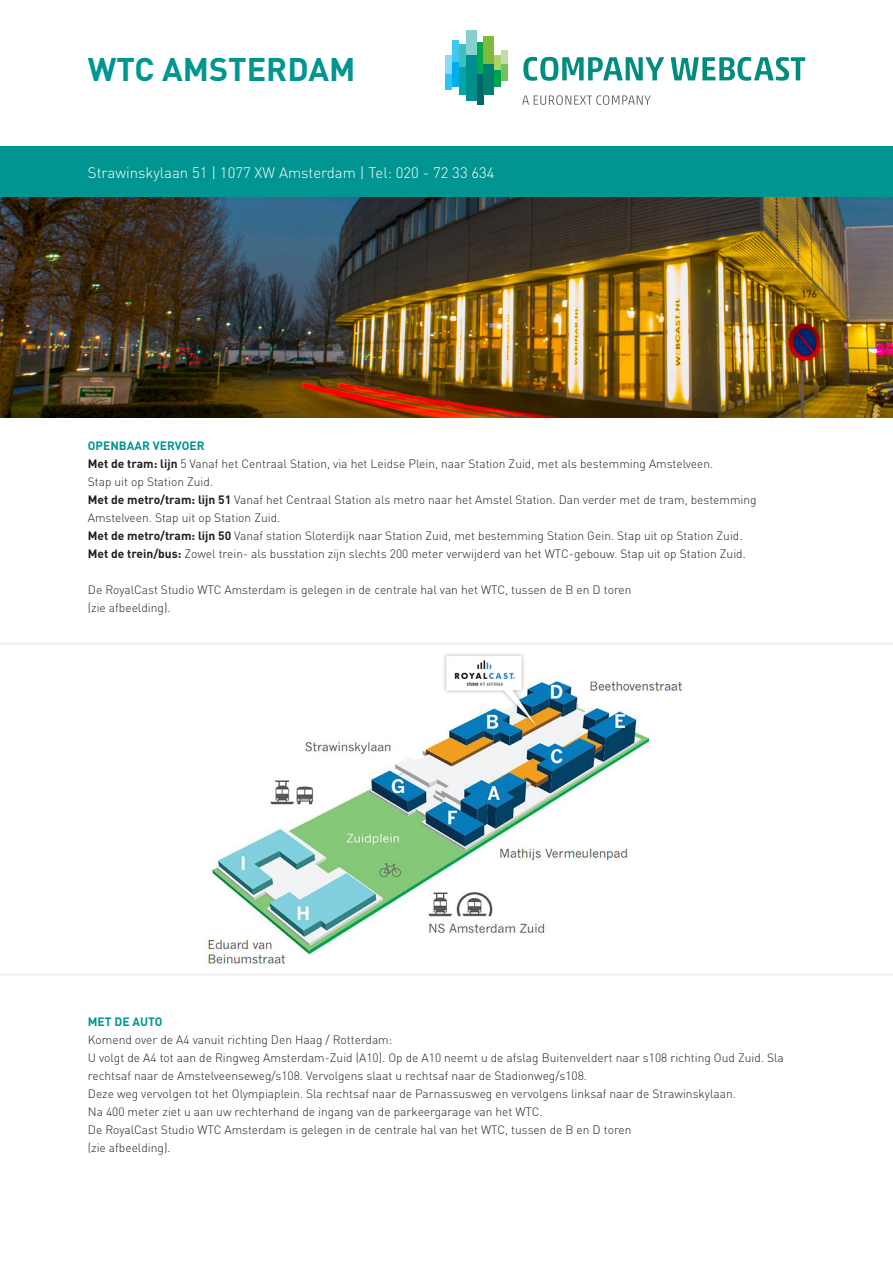
<style>
.page{position:relative;width:893px;height:1263px;background:#fff}
.page>*{position:absolute;margin:0;border:0;box-sizing:border-box;transform-origin:0 0}
.t1{font:700 32.4px "DIN";color:#009590}
.t2{font:300 15px "DIN";color:#fff}
.t3{font:300 12px/18px "DIN";color:#231f20}
.t4{font:700 12px "DIN";color:#009590}
.s1{font-weight:700}
</style>
<div class="page">
<img style="left:0;top:197px;width:893px;height:220px">
<img style="left:158px;top:644px;width:577px;height:330px">
<hr style="left:0;top:642px;width:893px;height:2px;background:#f2f3f4">
<hr style="left:0;top:974px;width:893px;height:2px;background:#f2f3f4">
<div style="left:0;top:147px;width:893px;height:50px;background:#009590"></div>
<div style="left:445px;top:55px;width:7px;height:19px;background:#8dd7f7"></div>
<div style="left:445px;top:74px;width:7px;height:16px;background:#2bc4f3"></div>
<div style="left:452px;top:40px;width:7px;height:22px;background:#40c7f4"></div>
<div style="left:452px;top:62px;width:7px;height:25px;background:#00aeef"></div>
<div style="left:459px;top:44px;width:7px;height:23px;background:#3dbfbd"></div>
<div style="left:459px;top:67px;width:7px;height:28px;background:#00a7a6"></div>
<div style="left:466px;top:30px;width:11px;height:25px;background:#87d0ce"></div>
<div style="left:466px;top:55px;width:11px;height:45px;background:#008f8e"></div>
<div style="left:477px;top:42px;width:6px;height:32px;background:#00a94d"></div>
<div style="left:477px;top:74px;width:6px;height:31px;background:#006864"></div>
<div style="left:483px;top:36px;width:11px;height:28px;background:#7ebb3d"></div>
<div style="left:483px;top:64px;width:11px;height:31px;background:#008071"></div>
<div style="left:494px;top:55px;width:7px;height:15px;background:#acd369"></div>
<div style="left:494px;top:70px;width:7px;height:17px;background:#00a24b"></div>
<div style="left:501px;top:50px;width:7px;height:14px;background:#c1dea4"></div>
<div style="left:501px;top:64px;width:7px;height:17px;background:#72c15b"></div>
<svg style="left:522px;top:95px;width:129px;height:10px"></svg>
<svg style="left:523px;top:57px;width:141px;height:24px"></svg>
<svg style="left:671px;top:57px;width:134px;height:24px"></svg>
<p class="t1" style="left:88px;top:48px;width:269px">WTC AMSTERDAM</p>
<p class="t2" style="left:88px;top:163px;width:408px">Strawinskylaan 51 | 1077 XW Amsterdam | Tel: 020 - 72 33 634</p>
<p class="t4" style="left:88px;top:438px;width:118px">OPENBAAR VERVOER</p>
<p class="t3" style="left:88px;top:455px;width:627px"><span class="s1">Met de tram: lijn</span> 5 Vanaf het Centraal Station, via het Leidse Plein, naar Station Zuid, met als bestemming Amstelveen.</p>
<p class="t3" style="left:88px;top:473px;width:127px">Stap uit op Station Zuid.</p>
<p class="t3" style="left:88px;top:491px;width:670px"><span class="s1">Met de metro/tram: lijn 51</span> Vanaf het Centraal Station als metro naar het Amstel Station. Dan verder met de tram, bestemming<br>Amstelveen. Stap uit op Station Zuid.</p>
<p class="t3" style="left:88px;top:527px;width:656px"><span class="s1">Met de metro/tram: lijn 50</span> Vanaf station Sloterdijk naar Station Zuid, met bestemming Station Gein. Stap uit op Station Zuid.</p>
<p class="t3" style="left:88px;top:545px;width:659px"><span class="s1">Met de trein/bus:</span> Zowel trein- als busstation zijn slechts 200 meter verwijderd van het WTC-gebouw. Stap uit op Station Zuid.</p>
<p class="t3" style="left:88px;top:581px;width:545px">De RoyalCast Studio WTC Amsterdam is gelegen in de centrale hal van het WTC, tussen de B en D toren</p>
<p class="t3" style="left:88px;top:599px;width:84px">(zie afbeelding).</p>
<p class="t4" style="left:88px;top:1014px;width:76px">MET DE AUTO</p>
<p class="t3" style="left:88px;top:1031px;width:306px">Komend over de A4 vanuit richting Den Haag / Rotterdam:</p>
<p class="t3" style="left:88px;top:1049px;width:697px">U volgt de A4 tot aan de Ringweg Amsterdam-Zuid (A10). Op de A10 neemt u de afslag Buitenveldert naar s108 richting Oud Zuid. Sla rechtsaf naar de Amstelveenseweg/s108. Vervolgens slaat u rechtsaf naar de Stadionweg/s108.</p>
<p class="t3" style="left:88px;top:1085px;width:650px">Deze weg vervolgen tot het Olympiaplein. Sla rechtsaf naar de Parnassusweg en vervolgens linksaf naar de Strawinskylaan.</p>
<p class="t3" style="left:88px;top:1103px;width:456px">Na 400 meter ziet u aan uw rechterhand de ingang van de parkeergarage van het WTC.</p>
<p class="t3" style="left:88px;top:1121px;width:545px">De RoyalCast Studio WTC Amsterdam is gelegen in de centrale hal van het WTC, tussen de B en D toren</p>
<p class="t3" style="left:88px;top:1139px;width:84px">(zie afbeelding).</p>
</div>
